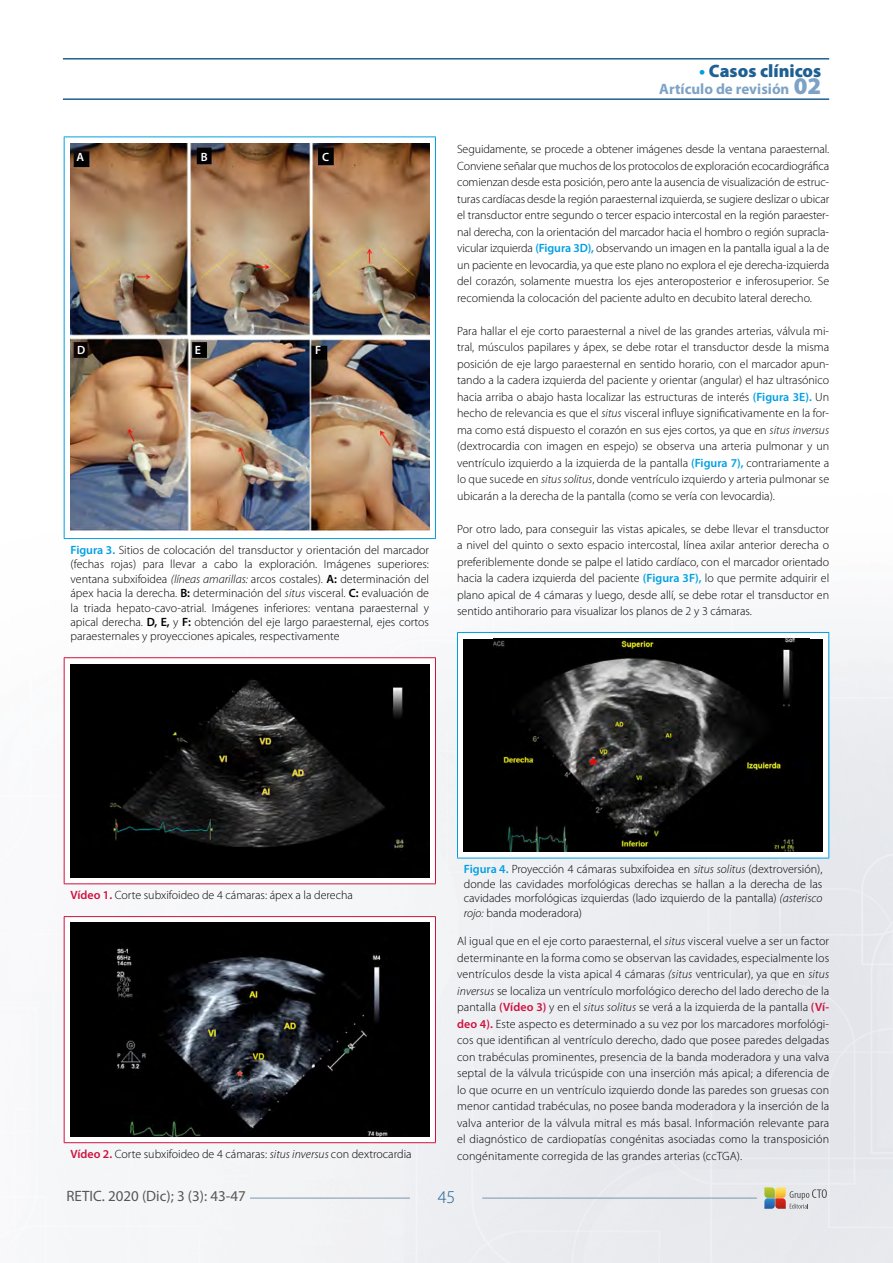
<style>
.page{position:relative;width:893px;height:1263px;background:#fff}
.page>*{position:absolute;margin:0;border:0;box-sizing:border-box;transform-origin:0 0}
.t1{font:900 18px "Myriad Pro";color:#1f6092}
.t2{font:300 18px "Myriad Pro";color:#1f6092}
.t3{font:15px "Myriad Pro";color:#575756}
.t4{font:700 15px "Myriad Pro";color:#7da2c5}
.t5{font:300 12px/16.5px "Myriad Pro";color:#000;text-align:justify}
.t6{font:600 12px "Myriad Pro";color:#fff}
.s1{font-weight:600;color:#009fe3}
.s2{font-style:italic}
.s3{font-weight:600}
.s4{font-weight:700;color:#009fe3}
.s5{font-style:inherit}
.s6{font-weight:900;font-size:24px}
.s7{font-weight:600;color:#cd123e}
</style>
<div class="page">
<img style="left:62px;top:58px;width:831px;height:1205px">
<svg style="left:764px;top:1187px;width:63px;height:22px"></svg>
<hr style="left:482px;top:1198px;width:275px;height:1px;background:#7e94b0">
<hr style="left:63px;top:58px;width:766px;height:2px;background:#1f6092">
<hr style="left:63px;top:98px;width:766px;height:2px;background:#1f6092">
<hr style="left:250px;top:1198px;width:160px;height:1px;background:#7e94b0">
<div style="left:64px;top:137px;width:371px;height:401px;background:#fff"></div>
<hr style="left:64px;top:137px;width:372px;height:1px;background:#009fe3">
<hr style="left:64px;top:137px;width:1px;height:401px;background:#009fe3">
<hr style="left:435px;top:137px;width:1px;height:401px;background:#009fe3">
<hr style="left:64px;top:538px;width:372px;height:1px;background:#009fe3">
<img style="left:70px;top:143px;width:359px;height:387px">
<div style="left:64px;top:658px;width:371px;height:226px;background:#fff"></div>
<hr style="left:64px;top:657px;width:372px;height:1px;background:#cd123e">
<hr style="left:64px;top:658px;width:1px;height:225px;background:#cd123e">
<hr style="left:435px;top:658px;width:1px;height:225px;background:#cd123e">
<hr style="left:64px;top:883px;width:372px;height:1px;background:#cd123e">
<img style="left:70px;top:664px;width:359px;height:214px">
<svg style="left:65px;top:917px;width:370px;height:225px"></svg>
<hr style="left:64px;top:916px;width:372px;height:1px;background:#cd123e">
<hr style="left:64px;top:917px;width:1px;height:225px;background:#cd123e">
<hr style="left:435px;top:917px;width:1px;height:225px;background:#cd123e">
<hr style="left:64px;top:1142px;width:372px;height:1px;background:#cd123e">
<img style="left:70px;top:923px;width:359px;height:214px">
<div style="left:457px;top:632px;width:372px;height:226px;background:#fff"></div>
<hr style="left:457px;top:632px;width:372px;height:1px;background:#009fe3">
<hr style="left:457px;top:633px;width:1px;height:225px;background:#009fe3">
<hr style="left:828px;top:633px;width:1px;height:225px;background:#009fe3">
<hr style="left:457px;top:858px;width:372px;height:1px;background:#009fe3">
<div style="left:463px;top:639px;width:360px;height:212px;background:#000"></div>
<img style="left:493px;top:639px;width:302px;height:212px">
<p class="t6" style="left:77px;top:149px;width:9px">A</p>
<p class="t6" style="left:201px;top:149px;width:8px">B</p>
<p class="t6" style="left:322px;top:149px;width:9px">C</p>
<p class="t6" style="left:77px;top:342px;width:10px">D</p>
<p class="t6" style="left:195px;top:342px;width:8px">E</p>
<p class="t6" style="left:315px;top:342px;width:8px">F</p>
<p class="t5" style="left:71px;top:543px;width:360px;line-height:14.4px"><span class="s1">Figura 3.</span> Sitios de colocación del transductor y orientación del marcador (fechas rojas) para llevar a cabo la exploración. Imágenes superiores: ventana subxifoidea <span class="s2">(líneas amarillas:</span> arcos costales). <span class="s3">A:</span> determinación del ápex hacia la derecha. <span class="s3">B:</span> determinación del <span class="s2">situs</span> visceral. <span class="s3">C:</span> evaluación de la triada hepato-cavo-atrial. Imágenes inferiores: ventana paraesternal y apical derecha. <span class="s3">D, E,</span> y <span class="s3">F:</span> obtención del eje largo paraesternal, ejes cortos paraesternales y proyecciones apicales, respectivamente</p>
<h1 class="t1" style="left:699px;top:59px;width:124px"><span class="s4">•</span> <span class="s5">C</span>asos clínicos</h1>
<p class="t4" style="left:659px;top:79px;width:164px">Artículo de revisión <span class="s6">02</span></p>
<p class="t5" style="left:457px;top:141px;width:374px">Seguidamente, se procede a obtener imágenes desde la ventana paraesternal.<br>Conviene señalar que muchos de los protocolos de exploración ecocardiográfica comienzan desde esta posición, pero ante la ausencia de visualización de estruc&shy;turas cardíacas desde la región paraesternal izquierda, se sugiere deslizar o ubicar el transductor entre segundo o tercer espacio intercostal en la región paraester&shy;nal derecha, con la orientación del marcador hacia el hombro o región supracla&shy;vicular izquierda <span class="s1">(Figura 3D),</span> observando un imagen en la pantalla igual a la de un paciente en levocardia, ya que este plano no explora el eje derecha-izquierda del corazón, solamente muestra los ejes anteroposterior e inferosuperior. Se recomienda la colocación del paciente adulto en decubito lateral derecho.</p>
<p class="t5" style="left:457px;top:322px;width:374px">Para hallar el eje corto paraesternal a nivel de las grandes arterias, válvula mi&shy;tral, músculos papilares y ápex, se debe rotar el transductor desde la misma posición de eje largo paraesternal en sentido horario, con el marcador apun&shy;tando a la cadera izquierda del paciente y orientar (angular) el haz ultrasónico hacia arriba o abajo hasta localizar las estructuras de interés <span class="s1">(Figura 3E).</span> Un hecho de relevancia es que el <span class="s2">situs</span> visceral influye significativamente en la for&shy;ma como está dispuesto el corazón en sus ejes cortos, ya que en <span class="s2">situs inversus </span>(dextrocardia con imagen en espejo) se observa una arteria pulmonar y un ventrículo izquierdo a la izquierda de la pantalla <span class="s1">(Figura 7),</span> contrariamente a lo que sucede en <span class="s2">situs solitus</span>, donde ventrículo izquierdo y arteria pulmonar se ubicarán a la derecha de la pantalla (como se vería con levocardia).</p>
<p class="t5" style="left:457px;top:520px;width:374px">Por otro lado, para conseguir las vistas apicales, se debe llevar el transductor a nivel del quinto o sexto espacio intercostal, línea axilar anterior derecha o preferiblemente donde se palpe el latido cardíaco, con el marcador orientado hacia la cadera izquierda del paciente <span class="s1">(Figura 3F),</span> lo que permite adquirir el plano apical de 4 cámaras y luego, desde allí, se debe rotar el transductor en sentido antihorario para visualizar los planos de 2 y 3 cámaras.</p>
<p class="t5" style="left:71px;top:887px;width:284px"><span class="s7">Vídeo 1.</span> Corte subxifoideo de 4 cámaras: ápex a la derecha</p>
<p class="t5" style="left:71px;top:1146px;width:343px"><span class="s7">Vídeo 2.</span> Corte subxifoideo de 4 cámaras: <span class="s2">situs inversus</span> con dextrocardia</p>
<p class="t3" style="left:66px;top:1187px;width:181px">RETIC. 2020 (Dic); 3 (3): 43-47</p>
<p class="t5" style="left:464px;top:862px;width:360px;line-height:14.4px"><span class="s1">Figura 4.</span> Proyección 4 cámaras subxifoidea en <span class="s2">situs solitus</span> (dextroversión), donde las cavidades morfológicas derechas se hallan a la derecha de las cavidades morfológicas izquierdas (lado izquierdo de la pantalla) <span class="s2">(asterisco rojo:</span> banda moderadora)</p>
<p class="t5" style="left:457px;top:933px;width:374px">Al igual que en el eje corto paraesternal, el <span class="s2">situs</span> visceral vuelve a ser un factor determinante en la forma como se observan las cavidades, especialmente los ventrículos desde la vista apical 4 cámaras <span class="s2">(situs</span> ventricular), ya que en <span class="s2">situs inversus</span> se localiza un ventrículo morfológico derecho del lado derecho de la pantalla <span class="s7">(Vídeo 3)</span> y en el <span class="s2">situs solitus</span> se verá a la izquierda de la pantalla <span class="s7">(Ví&shy;deo 4).</span> Este aspecto es determinado a su vez por los marcadores morfológi&shy;cos que identifican al ventrículo derecho, dado que posee paredes delgadas con trabéculas prominentes, presencia de la banda moderadora y una valva septal de la válvula tricúspide con una inserción más apical; a diferencia de lo que ocurre en un ventrículo izquierdo donde las paredes son gruesas con menor cantidad trabéculas, no posee banda moderadora y la inserción de la valva anterior de la válvula mitral es más basal. Información relevante para el diagnóstico de cardiopatías congénitas asociadas como la transposición congénitamente corregida de las grandes arterias (ccTGA).</p>
<h1 class="t2" style="left:438px;top:1187px;width:19px">45</h1>
</div>
